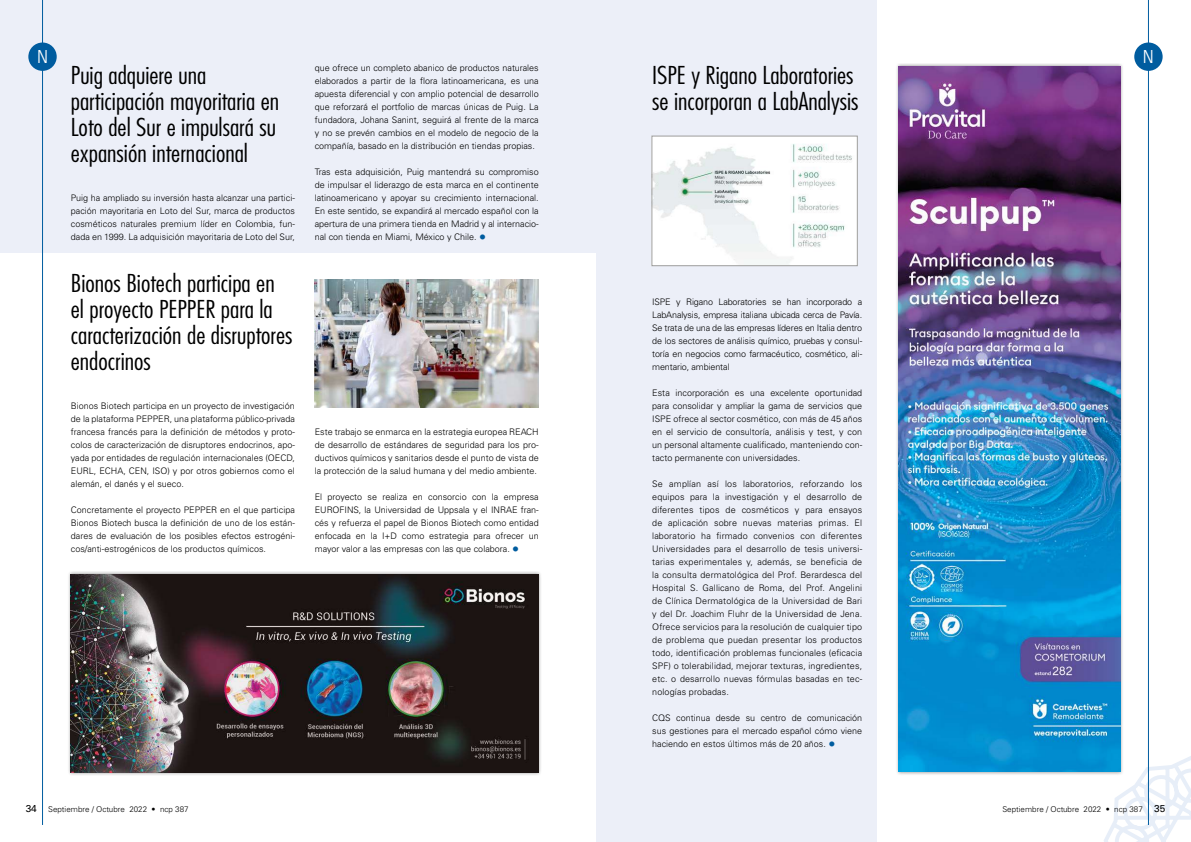
<style>
.page{position:relative;width:1191px;height:842px;background:#fff}
.page>*{position:absolute;margin:0;border:0;box-sizing:border-box;transform-origin:0 0}
.t1{font:300 condensed 24px/26px "Futura Std";color:#000;scale:1.1 1}
.t2{font:300 condensed 18px "Univers LT Std";color:#fff}
.t3{font:300 9px/13px "Univers LT Std";color:#000;text-align:justify}
.t4{font:300 8px "Univers LT Std";color:#000}
.s1{font-size:14px;color:#005c9f}
.s2{font-weight:400;font-size:10px}
</style>
<div class="page">
<div style="left:0;top:0;width:595px;height:253px;background:#eceff8"></div>
<div style="left:596px;top:0;width:280px;height:842px;background:#eceff8"></div>
<svg style="left:1104px;top:756px;width:87px;height:86px"></svg>
<hr style="left:1148px;top:0;width:1px;height:825px;background:#005c9f">
<hr style="left:42px;top:0;width:1px;height:825px;background:#005c9f">
<div style="left:1134px;top:43px;width:28px;height:28px;background:#005c9f;border-radius:50%"></div>
<div style="left:28px;top:43px;width:29px;height:28px;background:#005c9f;border-radius:50%"></div>
<img style="left:315px;top:279px;width:224px;height:129px">
<div style="left:67px;top:571px;width:475px;height:206px;background:#000;opacity:.4"></div>
<img style="left:71px;top:574px;width:468px;height:199px">
<div style="left:895px;top:63px;width:228px;height:713px;background:#000;opacity:.4"></div>
<img style="left:899px;top:66px;width:221px;height:706px">
<img style="left:653px;top:138px;width:202px;height:126px">
<div style="left:651px;top:136px;width:206px;height:130px;border:1px solid #9d9d9c"></div>
<h2 class="t2" style="left:37px;top:46px;width:12px">N</h2>
<h2 class="t2" style="left:1143px;top:46px;width:12px">N</h2>
<p class="t3" style="left:315px;top:61px;width:225px">que ofrece un completo abanico de productos naturales elaborados a partir de la flora latinoamericana, es una apuesta diferencial y con amplio potencial de desarrollo que reforzará el portfolio de marcas únicas de Puig. La fundadora, Johana Sanint, seguirá al frente de la marca y no se prevén cambios en el modelo de negocio de la compañía, basado en la distribución en tiendas propias.</p>
<p class="t3" style="left:315px;top:165px;width:225px">Tras esta adquisición, Puig mantendrá su compromiso de impulsar el liderazgo de esta marca en el continente latinoamericano y apoyar su crecimiento internacional.<br>En este sentido, se expandirá al mercado español con la apertura de una primera tienda en Madrid y al internacio&shy;nal con tienda en Miami, México y Chile. <span class="s1">•</span></p>
<h1 class="t1" style="left:71px;top:62px;width:191px">Puig adquiere una participación mayoritaria en<br>Loto del Sur e impulsará su expansión internacional</h1>
<p class="t3" style="left:71px;top:191px;width:225px">Puig ha ampliado su inversión hasta alcanzar una partici&shy;pación mayoritaria en Loto del Sur, marca de productos cosméticos naturales premium líder en Colombia, fun&shy;dada en 1999. La adquisición mayoritaria de Loto del Sur,</p>
<h1 class="t1" style="left:652px;top:62px;width:189px">ISPE y Rigano Laboratories se incorporan a LabAnalysis</h1>
<h1 class="t1" style="left:71px;top:270px;width:203px">Bionos Biotech participa en el proyecto PEPPER para la caracterización de disruptores endocrinos</h1>
<p class="t3" style="left:71px;top:399px;width:225px">Bionos Biotech participa en un proyecto de investigación de la plataforma PEPPER, una plataforma público-privada francesa francés para la definición de métodos y proto&shy;colos de caracterización de disruptores endocrinos, apo&shy;yada por entidades de regulación internacionales (OECD, EURL, ECHA, CEN, ISO) y por otros gobiernos como el alemán, el danés y el sueco.</p>
<p class="t3" style="left:71px;top:503px;width:225px">Concretamente el proyecto PEPPER en el que participa Bionos Biotech busca la definición de uno de los están&shy;dares de evaluación de los posibles efectos estrogéni&shy;cos/anti-estrogénicos de los productos químicos.</p>
<p class="t3" style="left:315px;top:425px;width:225px">Este trabajo se enmarca en la estrategia europea REACH de desarrollo de estándares de seguridad para los pro&shy;ductivos químicos y sanitarios desde el punto de vista de la protección de la salud humana y del medio ambiente.</p>
<p class="t3" style="left:315px;top:490px;width:225px">El proyecto se realiza en consorcio con la empresa EUROFINS, la Universidad de Uppsala y el INRAE fran&shy;cés y refuerza el papel de Bionos Biotech como entidad enfocada en la I+D como estrategia para ofrecer un mayor valor a las empresas con las que colabora. <span class="s1">•</span></p>
<p class="t3" style="left:652px;top:295px;width:211px">ISPE y Rigano Laboratories se han incorporado a LabAnalysis, empresa italiana ubicada cerca de Pavía.<br>Se trata de una de las empresas líderes en Italia dentro de los sectores de análisis químico, pruebas y consul&shy;toría en negocios como farmacéutico, cosmético, ali&shy;mentario, ambiental</p>
<p class="t3" style="left:652px;top:386px;width:211px">Esta incorporación es una excelente oportunidad para consolidar y ampliar la gama de servicios que ISPE ofrece al sector cosmético, con más de 45 años en el servicio de consultoría, análisis y test, y con un personal altamente cualificado, manteniendo con&shy;tacto permanente con universidades.</p>
<p class="t3" style="left:652px;top:477px;width:211px">Se amplían así los laboratorios, reforzando los equipos para la investigación y el desarrollo de diferentes tipos de cosméticos y para ensayos de aplicación sobre nuevas materias primas. El laboratorio ha firmado convenios con diferentes Universidades para el desarrollo de tesis universi&shy;tarias experimentales y, además, se beneficia de la consulta dermatológica del Prof. Berardesca del Hospital S. Gallicano de Roma, del Prof. Angelini de Clínica Dermatológica de la Universidad de Bari y del Dr. Joachim Fluhr de la Universidad de Jena.<br>Ofrece servicios para la resolución de cualquier tipo de problema que puedan presentar los productos todo, identificación problemas funcionales (eficacia SPF) o tolerabilidad, mejorar texturas, ingredientes, etc. o desarrollo nuevas fórmulas basadas en tec&shy;nologías probadas.</p>
<p class="t3" style="left:652px;top:711px;width:211px">CQS continua desde su centro de comunicación sus gestiones para el mercado español cómo viene haciendo en estos últimos más de 20 años. <span class="s1">•</span></p>
<p class="t4" style="left:26px;top:804px;width:164px"><span class="s2">34</span> Septiembre / Octubre 2022 • ncp 387</p>
<p class="t4" style="left:1002px;top:804px;width:164px">Septiembre / Octubre 2022 • ncp 387 <span class="s2">35</span></p>
</div>
